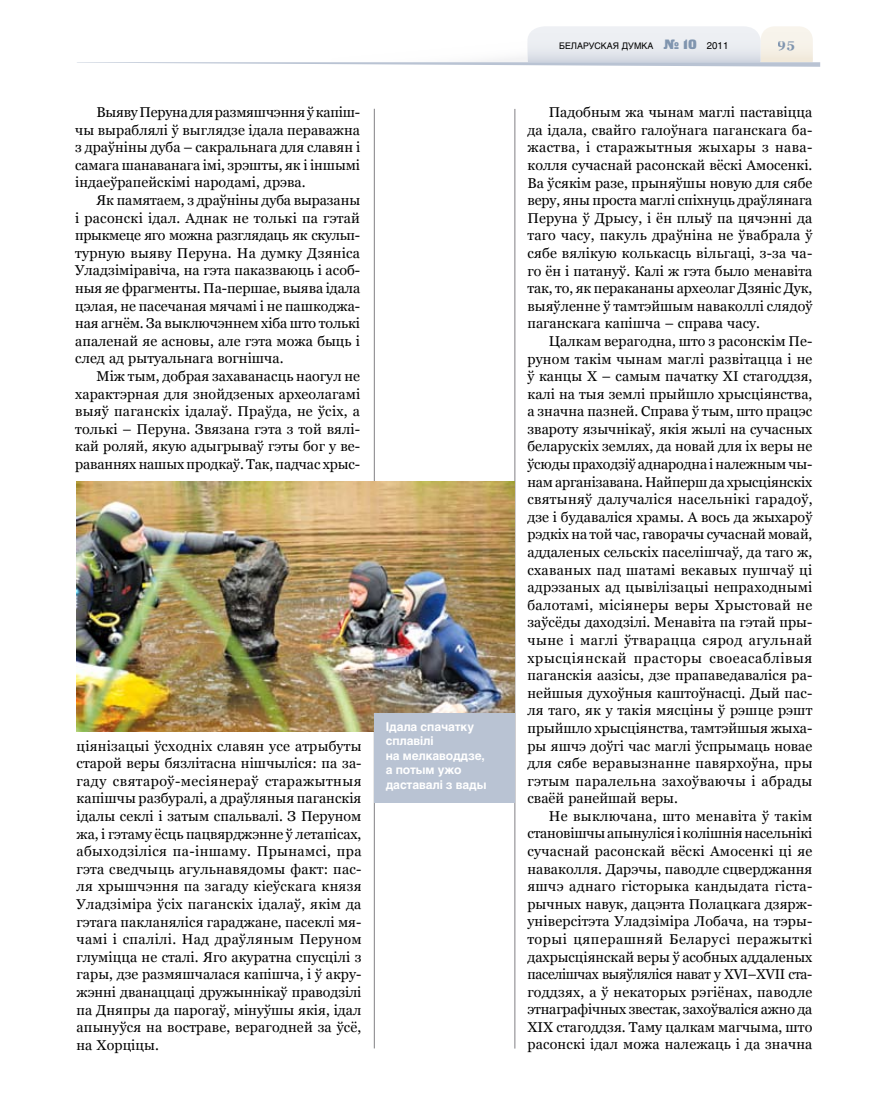
<style>
.page{position:relative;width:872px;height:1106px;background:#fff}
.page>*{position:absolute;margin:0;border:0;box-sizing:border-box;transform-origin:0 0}
.t1{font:14.25px/17.5px "Georgia";letter-spacing:.005em;color:#000;text-align:justify}
.t2{font:700 13.5px "Georgia";color:#8095af}
.t3{font:700 12px/14.4px "Helios";letter-spacing:-.01em;color:#fff}
.t4{font:9px "Helios";color:#000}
.s1{font-family:"Black Grotesk C";font-size:13.5px;color:#8095af}
.s2{font-size:9.75px}
</style>
<div class="page">
<hr style="left:374px;top:109px;width:1px;height:939px;background:#818084">
<hr style="left:514px;top:109px;width:1px;height:939px;background:#818084">
<svg style="left:77px;top:26px;width:743px;height:41px"></svg>
<img style="left:77px;top:481px;width:438px;height:250px">
<div style="left:374px;top:713px;width:140px;height:89px;background:#b9c3d3"></div>
<p class="t1" style="left:75px;top:103px;width:286px;text-indent:21px">Выяву Перуна для размяшчэння ў капіш&shy;чы выраблялі ў выглядзе ідала пераважна з драўніны дуба – сакральнага для славян і самага шанаванага імі, зрэшты, як і іншымі індаеўрапейскімі народамі, дрэва.</p>
<p class="t1" style="left:75px;top:191px;width:286px;text-indent:21px">Як памятаем, з драўніны дуба выразаны і расонскі ідал. Аднак не толькі па гэтай прыкмеце яго можна разглядаць як скульп&shy;турную выяву Перуна. На думку Дзяніса Уладзіміравіча, на гэта паказваюць і асоб&shy;ныя яе фрагменты. Па-першае, выява ідала цэлая, не пасечаная мячамі і не пашкоджа&shy;ная агнём. За выключэннем хіба што толькі апаленай яе асновы, але гэта можа быць і след ад рытуальнага вогнішча.</p>
<p class="t1" style="left:75px;top:367px;width:286px;text-indent:21px">Між тым, добрая захаванасць наогул не характэрная для знойдзеных археолагамі выяў паганскіх ідалаў. Праўда, не ўсіх, а толькі – Перуна. Звязана гэта з той вялі&shy;кай роляй, якую адыгрываў гэты бог у ве&shy;раваннях нашых продкаў. Так, падчас хрыс-</p>
<p class="t1" style="left:77px;top:737px;width:286px">ціянізацыі ўсходніх славян усе атрыбуты старой веры бязлітасна нішчыліся: па за&shy;гаду святароў-месіянераў старажытныя капішчы разбуралі, а драўляныя паганскія ідалы секлі і затым спальвалі. З Перуном жа, і гэтаму ёсць пацвярджэнне ў летапісах, абыходзіліся па-іншаму. Прынамсі, пра гэта сведчыць агульнавядомы факт: пас&shy;ля хрышчэння па загаду кіеўскага князя Уладзіміра ўсіх паганскіх ідалаў, якім да гэтага пакланяліся гараджане, пасеклі мя&shy;чамі і спалілі. Над драўляным Перуном глуміцца не сталі. Яго акуратна спусцілі з гары, дзе размяшчалася капішча, і ў акру&shy;жэнні дванаццаці дружыннікаў праводзілі па Дняпры да парогаў, мінуўшы якія, ідал апынуўся на востраве, верагодней за ўсё, на Хорціцы.</p>
<p class="t3" style="left:386px;top:719px;width:102px">Ідала спачатку сплавілі<br>на мелкаводдзе, а потым ужо даставалі з вады</p>
<p class="t4" style="left:559px;top:40px;width:171px">БЕЛАРУСКАЯ ДУМКА <span class="s1">№ 10</span> <span class="s2">2011</span></p>
<p class="t2" style="left:778px;top:36px;width:18px">95</p>
<p class="t1" style="left:527px;top:103px;width:286px;text-indent:21px">Падобным жа чынам маглі паставіцца да ідала, свайго галоўнага паганскага ба&shy;жаства, і старажытныя жыхары з нава&shy;колля сучаснай расонскай вёскі Амосенкі.<br>Ва ўсякім разе, прыняўшы новую для сябе веру, яны проста маглі спіхнуць драўлянага Перуна ў Дрысу, і ён плыў па цячэнні да таго часу, пакуль драўніна не ўвабрала ў сябе вялікую колькасць вільгаці, з-за ча&shy;го ён і патануў. Калі ж гэта было менавіта так, то, як перакананы археолаг Дзяніс Дук, выяўленне ў тамтэйшым наваколлі слядоў паганскага капішча – справа часу.</p>
<p class="t1" style="left:527px;top:332px;width:286px;text-indent:21px">Цалкам верагодна, што з расонскім Пе&shy;руном такім чынам маглі развітацца і не ў канцы Х – самым пачатку ХІ стагоддзя, калі на тыя землі прыйшло хрысціянства, а значна пазней. Справа ў тым, што працэс звароту язычнікаў, якія жылі на сучасных беларускіх землях, да новай для іх веры не ўсюды праходзіў аднародна і належным чы&shy;нам арганізавана. Найперш да хрысціянскіх святыняў далучаліся насельнікі гарадоў, дзе і будаваліся храмы. А вось да жыхароў рэдкіх на той час, гаворачы сучаснай мовай, аддаленых сельскіх паселішчаў, да таго ж, схаваных пад шатамі векавых пушчаў ці адрэзаных ад цывілізацыі непраходнымі балотамі, місіянеры веры Хрыстовай не заўсёды даходзілі. Менавіта па гэтай пры&shy;чыне і маглі ўтварацца сярод агульнай хрысціянскай прасторы своеасаблівыя паганскія аазісы, дзе прапаведаваліся ра&shy;нейшыя духоўныя каштоўнасці. Дый пас&shy;ля таго, як у такія мясціны ў рэшце рэшт прыйшло хрысціянства, тамтэйшыя жыха&shy;ры яшчэ доўгі час маглі ўспрымаць новае для сябе веравызнанне павярхоўна, пры гэтым паралельна захоўваючы і абрады сваёй ранейшай веры.</p>
<p class="t1" style="left:527px;top:807px;width:286px;text-indent:21px">Не выключана, што менавіта ў такім становішчы апынуліся і колішнія насельнікі сучаснай расонскай вёскі Амосенкі ці яе наваколля. Дарэчы, паводле сцверджання яшчэ аднаго гісторыка кандыдата гіста&shy;рычных навук, дацэнта Полацкага дзярж&shy;універсітэта Уладзіміра Лобача, на тэры&shy;торыі цяперашняй Беларусі перажыткі дахрысціянскай веры ў асобных аддаленых паселішчах выяўляліся нават у XVI–XVII cта&shy;годдзях, а ў некаторых рэгіёнах, паводле этнаграфічных звестак, захоўваліся ажно да ХІХ стагоддзя. Таму цалкам магчыма, што расонскі ідал можа належаць і да значна</p>
</div>
